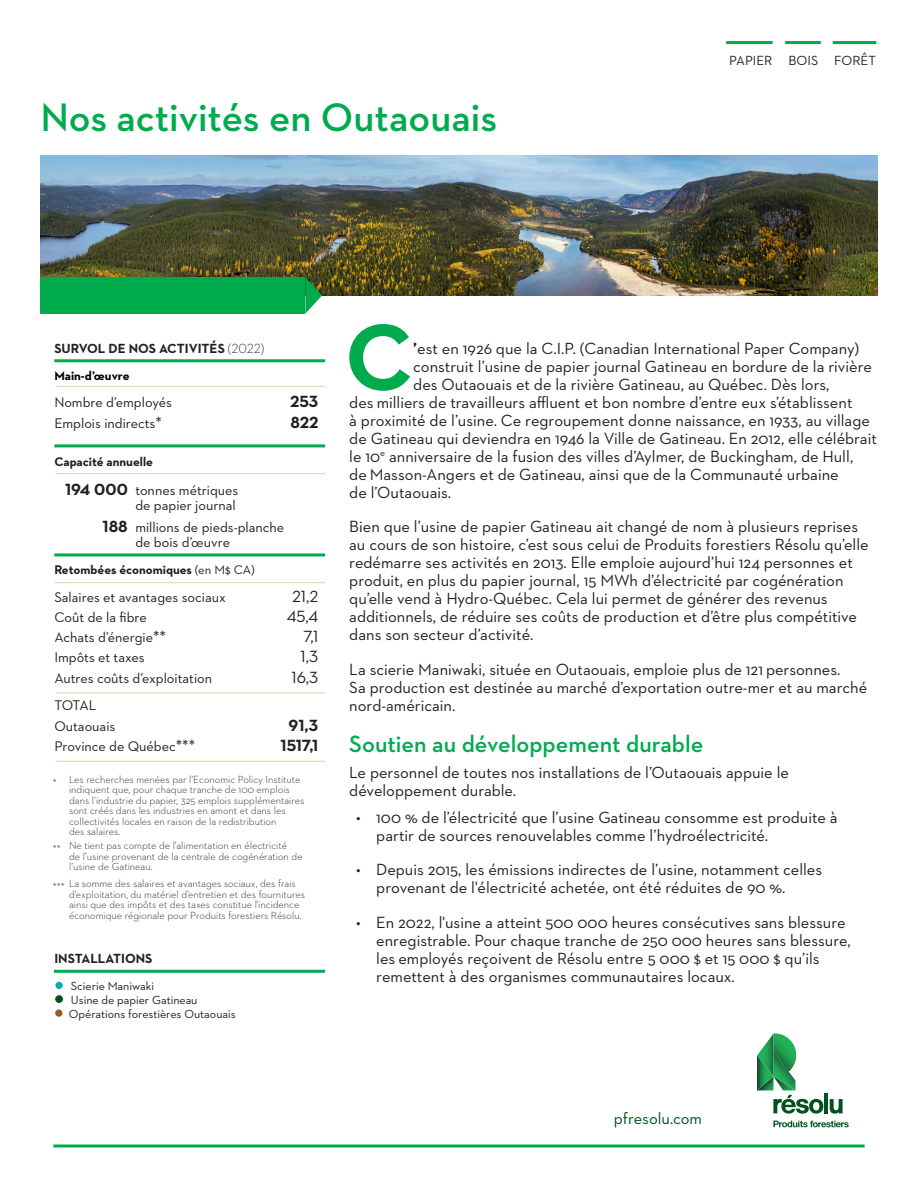
<style>
.page{position:relative;width:918px;height:1188px;background:#fff}
.page>*{position:absolute;margin:0;border:0;box-sizing:border-box;transform-origin:0 0}
.t1{font:700 95.85px "Neutraface 2 Text";color:#00ab4d}
.Titre_21_pt{font:600 40.5px "Neutraface 2 Text";color:#00ab4d}
.t2{font:600 24px "Neutraface 2 Text";color:#00ab4d}
.t3{font:16.5px/18px "Neutraface 2 Text";color:#231f20}
.t4{font:700 16.5px "Neutraface 2 Text";color:#231f20}
.t5{font:16.5px "Neutraface 2 Text";color:#00531e}
.Titre_Bold_9_pt{font:14.25px/15px "Neutraface 2 Text";color:#231f20;text-align:right}
.Titre_Bold_9_pt-2{font:700 13.5px "Neutraface 2 Text";color:#231f20}
.Titre_Book_9_pt{font:13.5px "Neutraface 2 Text";color:#231f20}
.Titre_Book_9_pt-2{font:700 12.75px "Neutraface 2 Text";color:#231f20}
.Titre_Bold_9_pt-3{font:700 12.75px "Neutraface 2 Text";color:#231f20}
.Titre_Book_9_pt-3{font:700 12.75px "Neutraface 2 Text";color:#000}
.List_des_operations{font:12px/13.5px "Neutraface 2 Text";color:#231f20}
.Note{font:300 10.5px/10.5px "Neutraface 2 Text";color:#231f20}
.s1{font-weight:300}
.s2{font-size:16.5px}
.s3{font-weight:700;font-size:16.5px}
.s4{font-weight:400}
.s5{font-weight:700}
</style>
<div class="page">
<svg style="left:53px;top:1144px;width:812px;height:4px;background:#3fbf79"></svg>
<hr style="left:54px;top:970px;width:271px;height:3px;background:#00ab4d">
<hr style="left:55px;top:386px;width:270px;height:1px;background:#d7dcb6">
<hr style="left:54px;top:359px;width:271px;height:3px;background:#00ab4d">
<hr style="left:55px;top:473px;width:270px;height:1px;background:#d7dcb6">
<hr style="left:54px;top:444px;width:271px;height:3px;background:#00ab4d">
<hr style="left:55px;top:692px;width:270px;height:1px;background:#d7dcb6">
<hr style="left:55px;top:761px;width:270px;height:1px;background:#d7dcb6">
<hr style="left:54px;top:553px;width:271px;height:3px;background:#00ab4d">
<hr style="left:54px;top:582px;width:271px;height:1px;background:#d7dcb6">
<div style="left:54px;top:1009px;width:9px;height:9px;background:#935e20;border-radius:50%"></div>
<div style="left:54px;top:1008px;width:10px;height:10px;border:2px solid #fff;border-radius:50%"></div>
<div style="left:55px;top:981px;width:8px;height:9px;background:#00aeb3;border-radius:50%"></div>
<div style="left:54px;top:980px;width:10px;height:11px;border:2px solid #fff;border-radius:50%"></div>
<div style="left:55px;top:995px;width:8px;height:8px;background:#00531e;border-radius:50%"></div>
<div style="left:54px;top:994px;width:10px;height:10px;border:1px solid #fff;border-radius:50%"></div>
<img style="left:40px;top:156px;width:838px;height:140px">
<hr style="left:726px;top:41px;width:47px;height:3px;background:#00ab4d">
<hr style="left:833px;top:41px;width:43px;height:3px;background:#00ab4d">
<div style="left:40px;top:277px;width:265px;height:37px;background:#00ab4d"></div>
<svg style="left:305px;top:277px;width:17px;height:37px"></svg>
<hr style="left:785px;top:41px;width:36px;height:3px;background:#00ab4d">
<svg style="left:773px;top:1121px;width:76px;height:6px"></svg>
<hr style="left:824px;top:1093px;width:4px;height:20px;background:#00531e">
<svg style="left:830px;top:1099px;width:13px;height:15px"></svg>
<svg style="left:757px;top:1033px;width:66px;height:81px"></svg>
<p class="Titre_21_pt" style="left:40px;top:92px;width:458px">Nos activités en Outaouais</p>
<p class="Titre_Book_9_pt" style="left:729px;top:52px;width:148px">PAPIER BOIS FORÊT</p>
<p class="Titre_Bold_9_pt-2" style="left:54px;top:340px;width:211px">SURVOL DE NOS ACTIVITÉS <span class="s1">(2022)</span></p>
<p class="Titre_Book_9_pt-3" style="left:54px;top:368px;width:77px">Main-d’œuvre</p>
<p class="Titre_Bold_9_pt" style="left:54px;top:395px;width:119px">Nombre d’employés</p>
<p class="t4" style="left:290px;top:391px;width:30px">253</p>
<p class="Titre_Bold_9_pt" style="left:54px;top:415px;width:109px">Emplois indirects<span class="s2">*</span></p>
<p class="t4" style="left:291px;top:411px;width:29px">822</p>
<p class="Titre_Bold_9_pt-3" style="left:54px;top:454px;width:100px">Capacité annuelle</p>
<p class="Titre_Bold_9_pt" style="left:65px;top:482px;width:175px"><span class="s3">194 000</span> tonnes métriques de papier journal</p>
<p class="Titre_Bold_9_pt" style="left:135px;top:519px;width:150px;text-align:left;text-indent:-33px"><span class="s3">188</span> millions de pieds-planche de bois d’œuvre</p>
<p class="Titre_Book_9_pt-2" style="left:54px;top:561px;width:202px">Retombées économiques <span class="s4">(en M$ CA)</span></p>
<p class="Titre_Bold_9_pt" style="left:54px;top:589px;width:173px">Salaires et avantages sociaux</p>
<p class="t3" style="left:292px;top:587px;width:28px">21,2</p>
<p class="Titre_Bold_9_pt" style="left:54px;top:609px;width:94px">Coût de la fibre</p>
<p class="t3" style="left:287px;top:607px;width:33px">45,4</p>
<p class="Titre_Bold_9_pt" style="left:54px;top:630px;width:113px">Achats d’énergie<span class="s2">**</span></p>
<p class="t3" style="left:303px;top:627px;width:16px">7,1</p>
<p class="Titre_Bold_9_pt" style="left:54px;top:650px;width:92px">Impôts et taxes</p>
<p class="t3" style="left:300px;top:648px;width:19px">1,3</p>
<p class="Titre_Bold_9_pt" style="left:54px;top:671px;width:159px">Autres coûts d’exploitation</p>
<p class="t3" style="left:291px;top:669px;width:28px">16,3</p>
<p class="Titre_Bold_9_pt" style="left:54px;top:698px;width:43px">TOTAL</p>
<p class="Titre_Bold_9_pt" style="left:54px;top:718px;width:62px">Outaouais</p>
<p class="t4" style="left:289px;top:714px;width:31px">91,3</p>
<p class="Titre_Bold_9_pt" style="left:54px;top:738px;width:142px">Province de Québec<span class="s2">***</span></p>
<p class="t4" style="left:281px;top:735px;width:39px">1517,1</p>
<p class="Note" style="left:69px;top:774px;width:237px;text-indent:-16px">* Les recherches menées par l’Economic Policy Institute indiquent que, pour chaque tranche de 100 emplois dans l’industrie du papier, 325 emplois supplémentaires sont créés dans les industries en amont et dans les collectivités locales en raison de la redistribution<br>des salaires.</p>
<p class="Note" style="left:69px;top:840px;width:235px;text-indent:-16px">** Ne tient pas compte de l’alimentation en électricité<br>de l’usine provenant de la centrale de cogénération de l’usine de Gatineau.</p>
<p class="Note" style="left:69px;top:878px;width:238px;text-indent:-16px">*** La somme des salaires et avantages sociaux, des frais d’exploitation, du matériel d’entretien et des fournitures ainsi que des impôts et des taxes constitue l'incidence économique régionale pour Produits forestiers Résolu.</p>
<p class="Titre_Bold_9_pt-2" style="left:54px;top:950px;width:100px">INSTALLATIONS</p>
<p class="List_des_operations" style="left:71px;top:979px;width:128px">Scierie Maniwaki<br>Usine de papier Gatineau</p>
<p class="List_des_operations" style="left:69px;top:1007px;width:168px">Opérations forestières Outaouais</p>
<p class="t1" style="left:345px;top:296px;width:70px">C</p>
<p class="t3" style="left:413px;top:339px;width:447px"><span class="s5">’</span>est en 1926 que la C.I.P. (Canadian International Paper Company)</p>
<p class="t3" style="left:413px;top:357px;width:460px">construit l’usine de papier journal Gatineau en bordure de la rivière</p>
<p class="t3" style="left:413px;top:375px;width:418px">des Outaouais et de la rivière Gatineau, au Québec. Dès lors,</p>
<p class="t3" style="left:349px;top:393px;width:505px">des milliers de travailleurs affluent et bon nombre d’entre eux s’établissent</p>
<p class="t3" style="left:349px;top:411px;width:522px">à proximité de l’usine. Ce regroupement donne naissance, en 1933, au village</p>
<p class="t3" style="left:349px;top:429px;width:529px">de Gatineau qui deviendra en 1946 la Ville de Gatineau. En 2012, elle célébrait</p>
<p class="t3" style="left:349px;top:447px;width:506px">le 10<sup>e</sup> anniversaire de la fusion des villes d’Aylmer, de Buckingham, de Hull,</p>
<p class="t3" style="left:349px;top:465px;width:491px">de Masson-Angers et de Gatineau, ainsi que de la Communauté urbaine</p>
<p class="t3" style="left:349px;top:483px;width:103px">de l’Outaouais.</p>
<p class="t3" style="left:349px;top:518px;width:521px">Bien que l’usine de papier Gatineau ait changé de nom à plusieurs reprises au cours de son histoire, c’est sous celui de Produits forestiers Résolu qu’elle redémarre ses activités en 2013. Elle emploie aujourd’hui 124 personnes et produit, en plus du papier journal, 15 MWh d’électricité par cogénération qu’elle vend à Hydro-Québec. Cela lui permet de générer des revenus additionnels, de réduire ses coûts de production et d’être plus compétitive dans son secteur d’activité.</p>
<p class="t3" style="left:349px;top:660px;width:519px">La scierie Maniwaki, située en Outaouais, emploie plus de 121 personnes.<br>Sa production est destinée au marché d’exportation outre-mer et au marché nord-américain.</p>
<p class="t2" style="left:349px;top:729px;width:356px">Soutien au développement durable</p>
<p class="t3" style="left:349px;top:764px;width:441px">Le personnel de toutes nos installations de l’Outaouais appuie le développement durable.</p>
<p class="t3" style="left:376px;top:808px;width:463px;text-indent:-20px">• 100 % de l’électricité que l’usine Gatineau consomme est produite à partir de sources renouvelables comme l’hydroélectricité.</p>
<p class="t3" style="left:376px;top:860px;width:447px;text-indent:-20px">• Depuis 2015, les émissions indirectes de l’usine, notamment celles provenant de l'électricité achetée, ont été réduites de 90 %.</p>
<p class="t3" style="left:376px;top:913px;width:476px;text-indent:-20px">• En 2022, l'usine a atteint 500 000 heures consécutives sans blessure enregistrable. Pour chaque tranche de 250 000 heures sans blessure, les employés reçoivent de Résolu entre 5 000 $ et 15 000 $ qu’ils remettent à des organismes communautaires locaux.</p>
<p class="t5" style="left:614px;top:1108px;width:90px">pfresolu.com</p>
</div>
